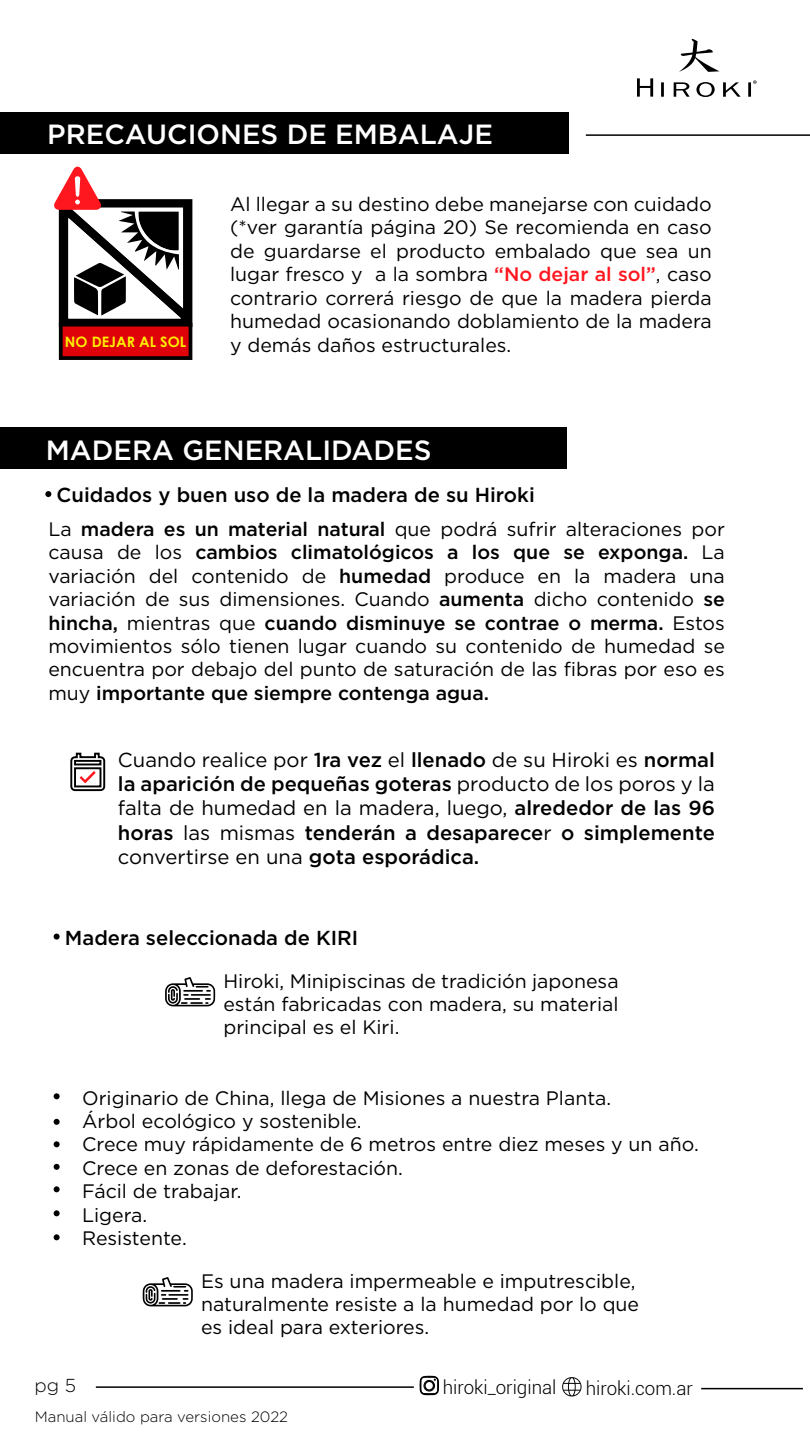
<style>
.page{position:relative;width:810px;height:1440px;background:#fff}
.page>*{position:absolute;margin:0;border:0;box-sizing:border-box;transform-origin:0 0}
.t1{font:500 27.75px "Gotham";color:#fff}
.t2{font:500 20.25px/24.3px "Gotham";color:#000;text-align:justify}
.t3{font:19.5px/23.4px "Gotham";color:#000;text-align:justify}
.t4{font:300 18.75px "Roboto";color:#000}
.t5{font:300 18.75px "Gotham";color:#000}
.t6{font:300 15px "Gotham";color:#000}
.t7{font:700 14.4px "Century Gothic";color:#fe0}
.s1{font-weight:500;color:#ff1720}
.s2{font-weight:500}
.s3{font-weight:400}
</style>
<div class="page">
<div style="left:0;top:112px;width:568px;height:42px;background:#000"></div>
<svg style="left:637px;top:78px;width:16px;height:19px"></svg>
<svg style="left:679px;top:39px;width:40px;height:33px"></svg>
<svg style="left:661px;top:80px;width:96px;height:17px"></svg>
<hr style="left:96px;top:1386px;width:318px;height:2px;background:#000">
<svg style="left:420px;top:1376px;width:19px;height:20px"></svg>
<div style="left:424px;top:1380px;width:10px;height:11px;border:2px solid #000;border-radius:50%"></div>
<svg style="left:562px;top:1377px;width:20px;height:19px"></svg>
<hr style="left:701px;top:1388px;width:102px;height:1px;background:#000">
<hr style="left:586px;top:134px;width:224px;height:2px;background:#000">
<div style="left:0;top:427px;width:567px;height:41px;background:#000"></div>
<div style="left:59px;top:323px;width:133px;height:37px;background:#df0209;border:4px solid #000"></div>
<svg style="left:45px;top:491px;width:6px;height:6px"></svg>
<svg style="left:54px;top:934px;width:6px;height:6px"></svg>
<svg style="left:54px;top:1093px;width:6px;height:6px"></svg>
<svg style="left:54px;top:1119px;width:6px;height:6px"></svg>
<svg style="left:54px;top:1141px;width:6px;height:6px"></svg>
<svg style="left:54px;top:1164px;width:6px;height:6px"></svg>
<svg style="left:54px;top:1186px;width:6px;height:6px"></svg>
<svg style="left:54px;top:1210px;width:6px;height:6px"></svg>
<svg style="left:54px;top:1234px;width:6px;height:6px"></svg>
<svg style="left:70px;top:753px;width:35px;height:38px"></svg>
<svg style="left:54px;top:167px;width:138px;height:160px"></svg>
<svg style="left:165px;top:977px;width:50px;height:29px"></svg>
<svg style="left:143px;top:1277px;width:50px;height:29px"></svg>
<h1 class="t1" style="left:47px;top:116px;width:447px">PRECAUCIONES DE EMBALAJE</h1>
<p class="t7" style="left:65px;top:331px;width:123px">NO DEJAR AL SOL</p>
<p class="t3" style="left:230px;top:192px;width:483px">Al llegar a su destino debe manejarse con cuidado (*ver garantía página 20) Se recomienda en caso de guardarse el producto embalado que sea un lugar fresco y a la sombra <span class="s1">“No dejar al sol”</span>, caso contrario correrá riesgo de que la madera pierda humedad ocasionando doblamiento de la madera y demás daños estructurales.</p>
<h1 class="t1" style="left:46px;top:432px;width:387px">MADERA GENERALIDADES</h1>
<p class="t2" style="left:57px;top:483px;width:480px">Cuidados y buen uso de la madera de su Hiroki</p>
<p class="t3" style="left:48px;top:517px;width:678px">La <span class="s2">madera es un material natural</span> que podrá sufrir alteraciones por causa de los <span class="s2">cambios climatológicos a los que se exponga.</span> La variación del contenido de <span class="s2">humedad</span> produce en la madera una variación de sus dimensiones. Cuando <span class="s2">aumenta</span> dicho contenido <span class="s2">se hincha,</span> mientras que <span class="s2">cuando disminuye se contrae o merma.</span> Estos movimientos sólo tienen lugar cuando su contenido de humedad se encuentra por debajo del punto de saturación de las fibras por eso es muy <span class="s2">importante que siempre contenga agua.</span></p>
<p class="t2" style="left:118px;top:747px;width:599px"><span class="s3">Cuando realice por</span> 1ra vez <span class="s3">el</span> llenado <span class="s3">de su Hiroki es</span> normal la aparición de pequeñas goteras <span class="s3">producto de los poros y la falta de humedad en la madera, luego,</span> alrededor de las 96 horas <span class="s3">las mismas</span> tenderán a desaparece<span class="s3">r</span> o simplemente <span class="s3">convertirse en una</span> gota esporádica.</p>
<p class="t2" style="left:65px;top:925px;width:295px">Madera seleccionada de KIRI</p>
<p class="t3" style="left:223px;top:969px;width:397px">Hiroki, Minipiscinas de tradición japonesa están fabricadas con madera, su material principal es el Kiri.</p>
<p class="t3" style="left:82px;top:1086px;width:618px;text-align:left">Originario de China, llega de Misiones a nuestra Planta.<br>Árbol ecológico y sostenible.<br>Crece muy rápidamente de 6 metros entre diez meses y un año.<br>Crece en zonas de deforestación.<br>Fácil de trabajar.<br>Ligera.<br>Resistente.</p>
<p class="t3" style="left:201px;top:1269px;width:440px;text-align:left">Es una madera impermeable e imputrescible, naturalmente resiste a la humedad por lo que es ideal para exteriores.</p>
<p class="t5" style="left:34px;top:1374px;width:43px">pg 5</p>
<p class="t4" style="left:443px;top:1374px;width:115px">hiroki_original</p>
<p class="t4" style="left:586px;top:1375px;width:109px">hiroki.com.ar</p>
<p class="t6" style="left:35px;top:1408px;width:255px">Manual válido para versiones 2022</p>
</div>
